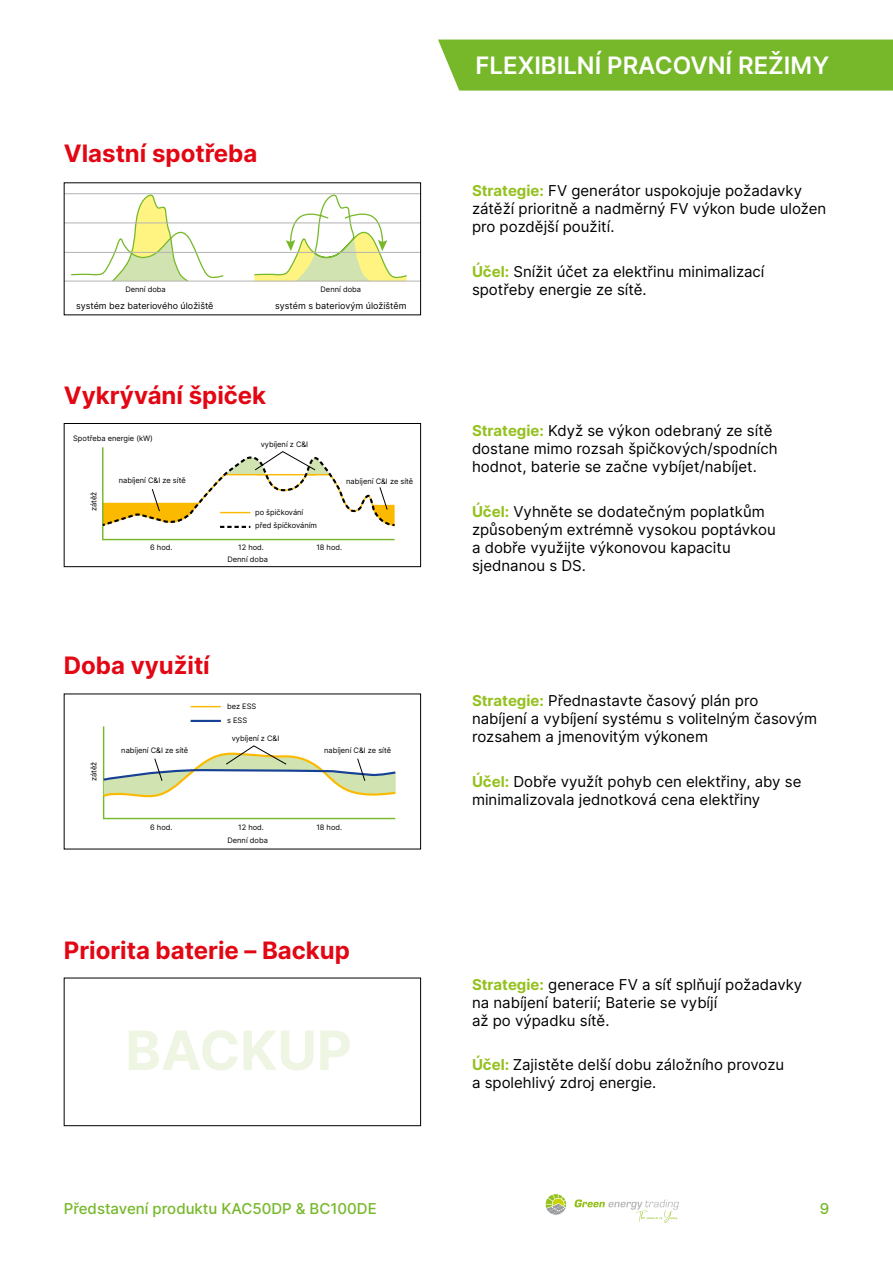
<style>
.page{position:relative;width:893px;height:1263px;background:#fff}
.page>*{position:absolute;margin:0;border:0;box-sizing:border-box;transform-origin:0 0}
.t1{font:700 54px "Inter";color:#eef5e3}
.t2{font:700 24px "Inter";color:#e30613}
.t3{font:600 24px "Inter";color:#fff}
.t4{font:15px/18px "Inter";color:#000}
.t5{font:500 15px "Inter";color:#76b82a}
.t6{font:9px "Inter";color:#000}
.t7{font:7.5px/13.2px "Inter";color:#000}
.s1{font-weight:700;color:#95c11f}
</style>
<div class="page">
<svg style="left:546px;top:1194px;width:20px;height:21px"></svg>
<svg style="left:574px;top:1199px;width:105px;height:23px"></svg>
<div style="left:438px;top:40px;width:455px;height:51px;background:#76b82a"></div>
<svg style="left:70px;top:194px;width:338px;height:87px"></svg>
<hr style="left:64px;top:281px;width:357px;height:1px;background:#b3b2b2">
<hr style="left:64px;top:252px;width:357px;height:1px;background:#b3b2b2">
<hr style="left:64px;top:223px;width:357px;height:1px;background:#b3b2b2">
<hr style="left:64px;top:193px;width:357px;height:1px;background:#b3b2b2">
<div style="left:64px;top:423px;width:357px;height:144px;border:1px solid #000"></div>
<hr style="left:191px;top:706px;width:30px;height:1px;background:#fbba00">
<hr style="left:191px;top:720px;width:30px;height:2px;background:#164194">
<div style="left:64px;top:978px;width:357px;height:148px;border:1px solid #000"></div>
<svg style="left:102px;top:447px;width:293px;height:93px"></svg>
<svg style="left:103px;top:726px;width:293px;height:93px"></svg>
<h2 class="t2" style="left:64px;top:136px;width:195px">Vlastní spotřeba</h2>
<p class="t7" style="left:125px;top:282px;width:42px">Denní doba</p>
<p class="t7" style="left:321px;top:282px;width:42px">Denní doba</p>
<p class="t6" style="left:76px;top:300px;width:139px">systém bez bateriového úložiště</p>
<p class="t6" style="left:275px;top:300px;width:133px">systém s bateriovým úložištěm</p>
<h2 class="t2" style="left:64px;top:378px;width:204px">Vykrývání špiček</h2>
<p class="t7" style="left:73px;top:431px;width:81px">Spotřeba energie (kW)</p>
<p class="t7" style="left:261px;top:437px;width:49px">vybíjení z C&amp;I</p>
<p class="t7" style="left:119px;top:474px;width:68px">nabíjení C&amp;I ze sítě</p>
<p class="t7" style="left:346px;top:474px;width:68px">nabíjení C&amp;I ze sítě</p>
<p class="t7" style="left:87px;top:511px;width:21px;rotate:-90deg">zátěž</p>
<p class="t7" style="left:255px;top:505px;width:64px">po špičkování před špičkováním</p>
<p class="t7" style="left:150px;top:540px;width:24px">6 hod.</p>
<p class="t7" style="left:238px;top:540px;width:27px">12 hod.</p>
<p class="t7" style="left:316px;top:540px;width:27px">18 hod.</p>
<p class="t7" style="left:227px;top:553px;width:42px">Denní doba</p>
<h2 class="t2" style="left:64px;top:648px;width:148px">Doba využití</h2>
<p class="t7" style="left:227px;top:700px;width:31px">bez ESS s ESS</p>
<p class="t7" style="left:232px;top:731px;width:49px">vybíjení z C&amp;I</p>
<p class="t7" style="left:87px;top:781px;width:21px;rotate:-90deg">zátěž</p>
<p class="t7" style="left:121px;top:743px;width:68px">nabíjení C&amp;I ze sítě</p>
<p class="t7" style="left:324px;top:743px;width:68px">nabíjení C&amp;I ze sítě</p>
<p class="t7" style="left:150px;top:821px;width:24px">6 hod.</p>
<p class="t7" style="left:238px;top:821px;width:27px">12 hod.</p>
<p class="t7" style="left:227px;top:833px;width:42px">Denní doba</p>
<p class="t7" style="left:316px;top:821px;width:27px">18 hod.</p>
<h2 class="t2" style="left:64px;top:932px;width:288px">Priorita baterie – Backup</h2>
<h1 class="t1" style="left:125px;top:1011px;width:228px">BACKUP</h1>
<h2 class="t3" style="left:476px;top:48px;width:355px">FLEXIBILNÍ PRACOVNÍ REŽIMY</h2>
<p class="t4" style="left:472px;top:181px;width:356px"><span class="s1">Strategie:</span> FV generátor uspokojuje požadavky zátěží prioritně a nadměrný FV výkon bude uložen pro pozdější použití.</p>
<p class="t4" style="left:472px;top:262px;width:294px"><span class="s1">Účel:</span> Snížit účet za elektřinu minimalizací spotřeby energie ze sítě.</p>
<p class="t4" style="left:472px;top:422px;width:307px"><span class="s1">Strategie:</span> Když se výkon odebraný ze sítě dostane mimo rozsah špičkových/spodních hodnot, baterie se začne vybíjet/nabíjet.</p>
<p class="t4" style="left:472px;top:502px;width:305px"><span class="s1">Účel:</span> Vyhněte se dodatečným poplatkům způsobeným extrémně vysokou poptávkou a dobře využijte výkonovou kapacitu sjednanou s DS.</p>
<p class="t4" style="left:472px;top:691px;width:347px"><span class="s1">Strategie:</span> Přednastavte časový plán pro<br>nabíjení a vybíjení systému s volitelným časovým rozsahem a jmenovitým výkonem</p>
<p class="t4" style="left:472px;top:772px;width:331px"><span class="s1">Účel:</span> Dobře využít pohyb cen elektřiny, aby se minimalizovala jednotková cena elektřiny</p>
<p class="t4" style="left:472px;top:975px;width:332px"><span class="s1">Strategie:</span> generace FV a síť splňují požadavky na nabíjení baterií; Baterie se vybíjí<br>až po výpadku sítě.</p>
<p class="t4" style="left:472px;top:1055px;width:314px"><span class="s1">Účel:</span> Zajistěte delší dobu záložního provozu a spolehlivý zdroj energie.</p>
<p class="t5" style="left:64px;top:1197px;width:314px">Představení produktu KAC50DP &amp; BC100DE</p>
<p class="t5" style="left:820px;top:1197px;width:11px">9</p>
</div>
